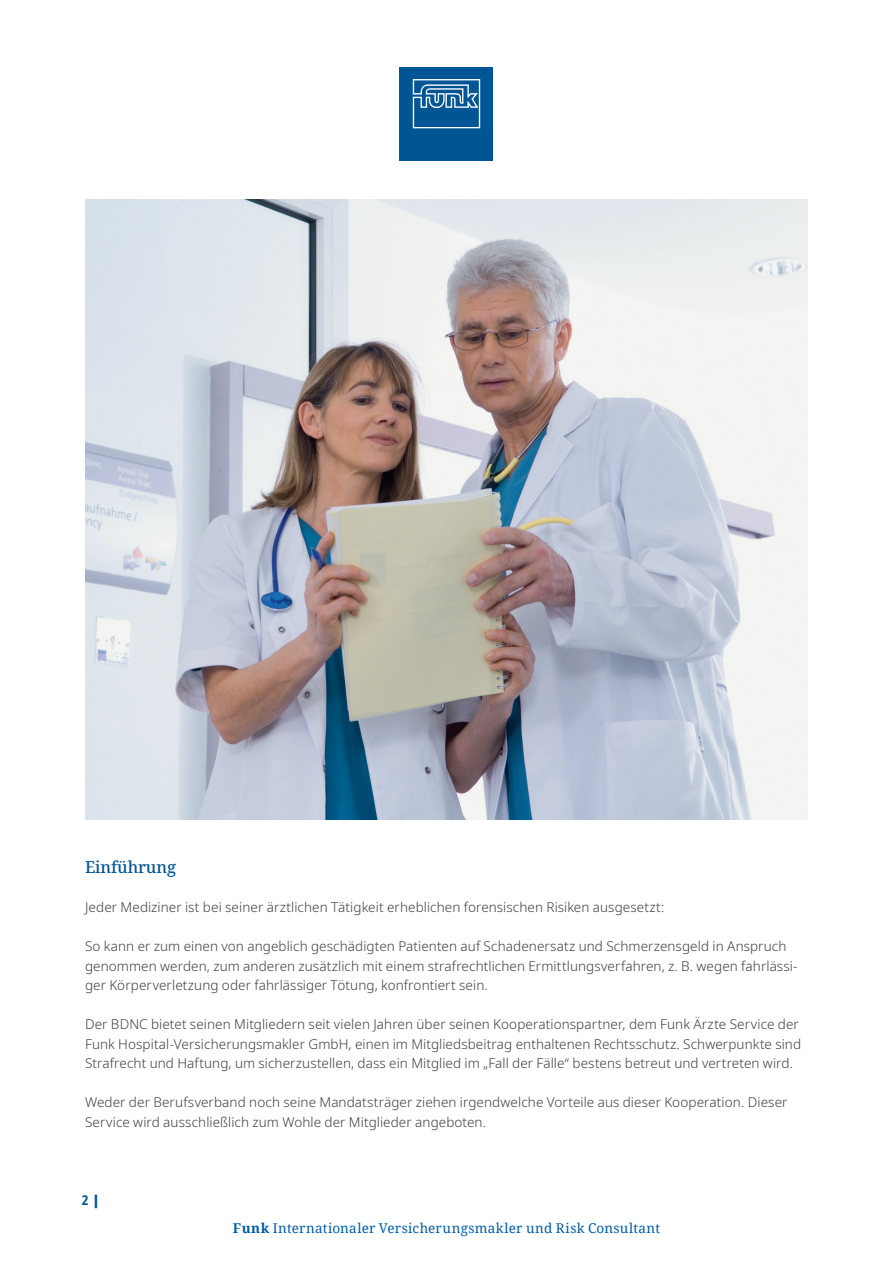
<style>
.page{position:relative;width:893px;height:1263px;background:#fff}
.page>*{position:absolute;margin:0;border:0;box-sizing:border-box;transform-origin:0 0}
.Subline_1__Grades{font:500 16.5px "Noto Serif";letter-spacing:-.01em;color:#005595}
.Fließtext{font:300 13.5px/19.5px "Noto Sans";letter-spacing:.005em;color:#3e3e3f}
.t1{font:13.5px "Noto Serif";letter-spacing:.02em;color:#005ca7}
.t2{font:700 condensed 13.5px "Noto Sans";color:#005595}
.s1{font-weight:700}
</style>
<div class="page">
<div style="left:400px;top:67px;width:93px;height:93px;background:#005595"></div>
<svg style="left:413px;top:79px;width:67px;height:49px"></svg>
<img style="left:85px;top:199px;width:723px;height:621px">
<p class="Subline_1__Grades" style="left:85px;top:856px;width:92px">Einführung</p>
<p class="Fließtext" style="left:85px;top:898px;width:581px">Jeder Mediziner ist bei seiner ärztlichen Tätigkeit erheblichen forensischen Risiken ausgesetzt:</p>
<p class="Fließtext" style="left:85px;top:937px;width:714px">So kann er zum einen von angeblich geschädigten Patienten auf Schadenersatz und Schmerzensgeld in Anspruch genommen werden, zum anderen zusätzlich mit einem strafrechtlichen Ermittlungsverfahren, z. B. wegen fahrlässi&shy;ger Körperverletzung oder fahrlässiger Tötung, konfrontiert sein.</p>
<p class="Fließtext" style="left:85px;top:1015px;width:718px">Der BDNC bietet seinen Mitgliedern seit vielen Jahren über seinen Kooperationspartner, dem Funk Ärzte Service der<br>Funk Hospital-Versicherungsmakler GmbH, einen im Mitgliedsbeitrag enthaltenen Rechtsschutz. Schwerpunkte sind<br>Strafrecht und Haftung, um sicherzustellen, dass ein Mitglied im „Fall der Fälle“ bestens betreut und vertreten wird.</p>
<p class="Fließtext" style="left:85px;top:1093px;width:704px">Weder der Berufsverband noch seine Mandatsträger ziehen irgendwelche Vorteile aus dieser Kooperation. Dieser<br>Service wird ausschließlich zum Wohle der Mitglieder angeboten.</p>
<p class="t2" style="left:82px;top:1190px;width:20px">2|</p>
<p class="t1" style="left:233px;top:1219px;width:429px"><span class="s1">Funk</span> Internationaler Versicherungsmakler und Risk Consultant</p>
</div>
